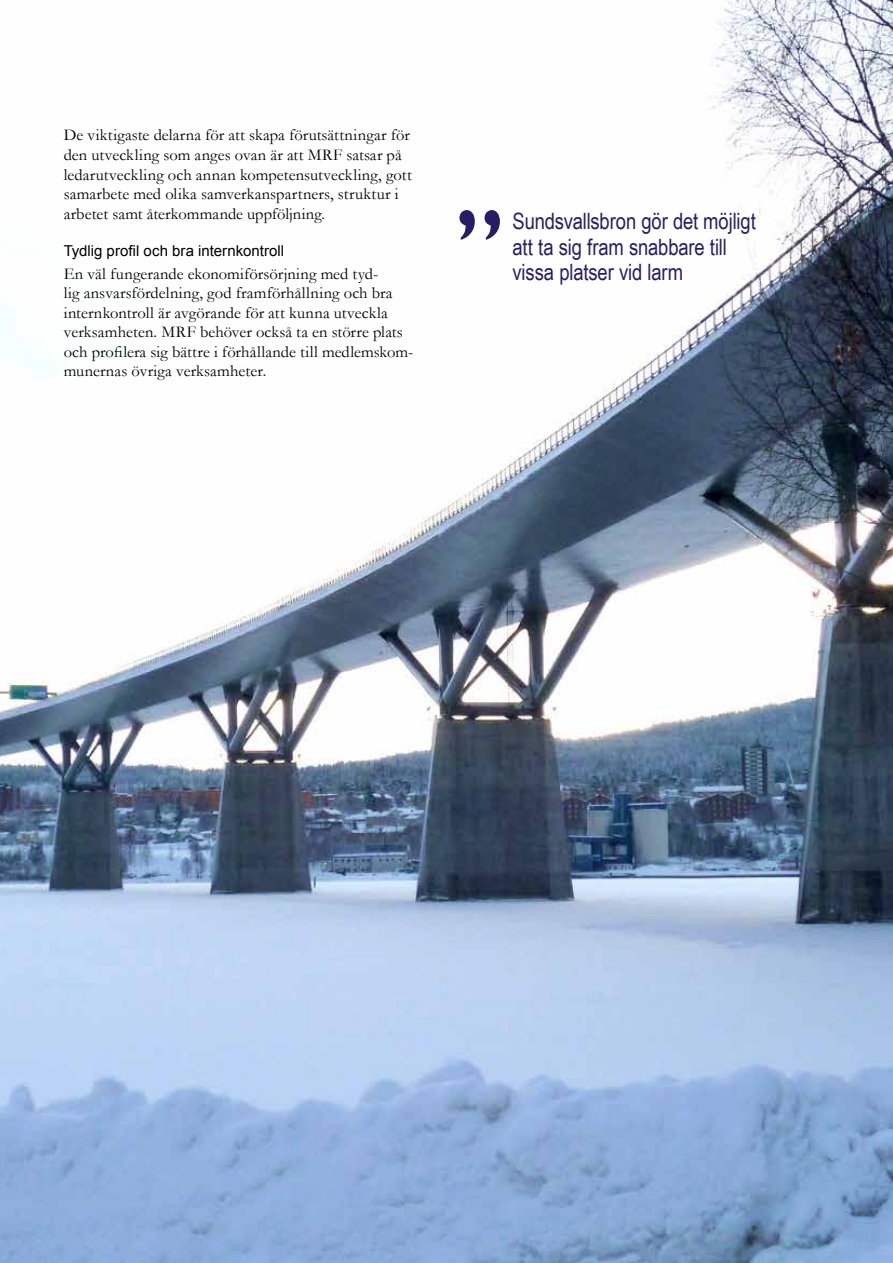
<style>
.page{position:relative;width:893px;height:1263px;background:#fff}
.page>*{position:absolute;margin:0;border:0;box-sizing:border-box;transform-origin:0 0}
.t1{font:120px "Gill Sans";color:#271d67}
.t2{font:22.5px/25.5px "Arial Narrow";letter-spacing:-.005em;color:#271d67}
.t3{font:16.5px/19.5px "Garamond";letter-spacing:.005em;color:#000}
.t4{font:15px "Arial";letter-spacing:.005em;color:#000}
</style>
<div class="page">
<img style="left:0;top:0;width:893px;height:1263px">
<p class="t3" style="left:64px;top:125px;width:350px">De viktigaste delarna för att skapa förutsättningar för den utveckling som anges ovan är att MRF satsar på ledarutveckling och annan kompetensutveckling, gott samarbete med olika samverkanspartners, struktur i arbetet samt återkommande uppföljning.</p>
<p class="t4" style="left:64px;top:241px;width:222px">Tydlig profil och bra internkontroll</p>
<p class="t3" style="left:64px;top:263px;width:351px">En väl fungerande ekonomiförsörjning med tyd-<br>lig ansvarsfördelning, god framförhållning och bra internkontroll är avgörande för att kunna utveckla verksamheten. MRF behöver också ta en större plats och profilera sig bättre i förhållande till medlemskom&shy;munernas övriga verksamheter.</p>
<h1 class="t1" style="left:455px;top:183px;width:53px">’’</h1>
<h2 class="t2" style="left:512px;top:208px;width:245px">Sundsvallsbron gör det möjligt att ta sig fram snabbare till</h2>
<h2 class="t2" style="left:512px;top:259px;width:172px">vissa platser vid larm</h2>
</div>
